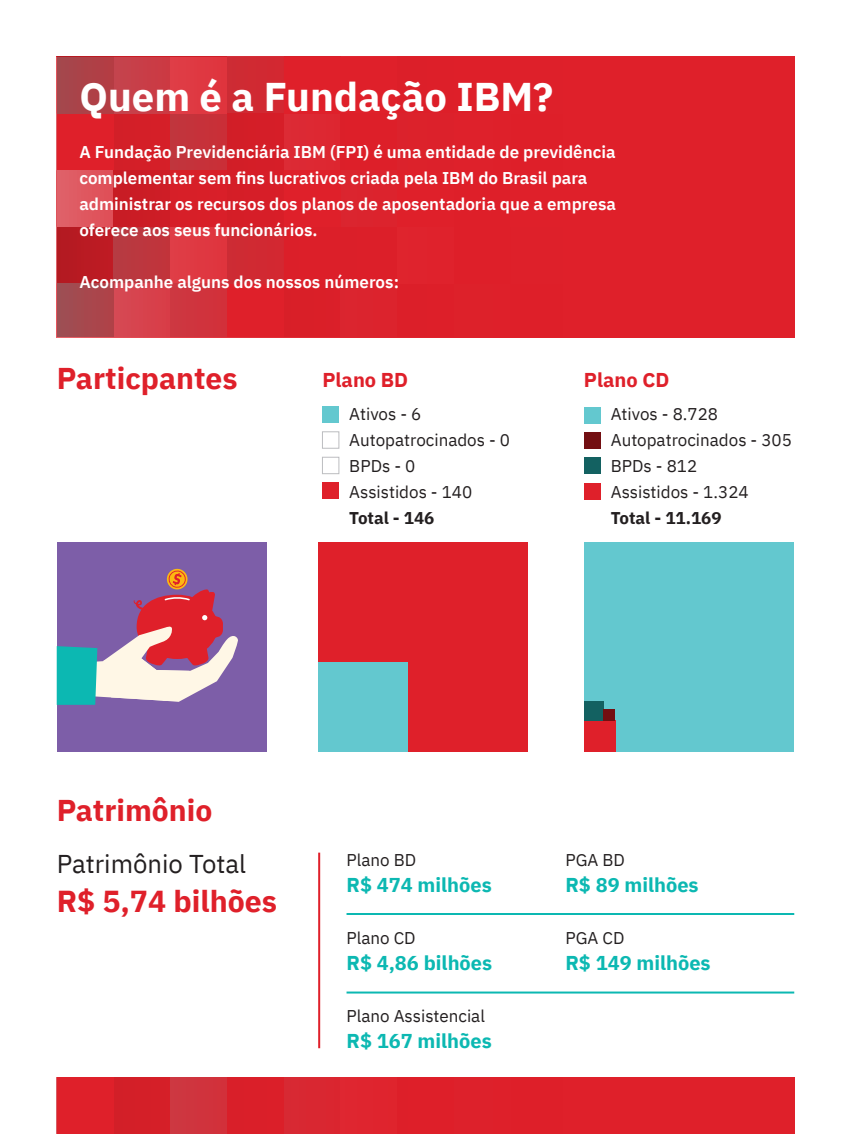
<style>
.page{position:relative;width:851px;height:1134px;background:#fff}
.page>*{position:absolute;margin:0;border:0;box-sizing:border-box;transform-origin:0 0}
.t1{font:700 40px "IBM Plex Sans";color:#fff}
.t2{font:700 30.2px "IBM Plex Sans";color:#df202a}
.t3{font:700 30px "IBM Plex Sans";color:#df202a}
.t4{font:25.8px "IBM Plex Sans";color:#231f20}
.t5{font:700 20px "IBM Plex Sans";color:#0cb8b2}
.t6{font:700 20px "IBM Plex Sans";color:#df202a}
.t7{font:600 17px/26px "IBM Plex Sans";color:#fff}
.t8{font:17px "IBM Plex Sans";color:#231f20}
.t9{font:700 17px "IBM Plex Sans";color:#231f20}
</style>
<div class="page">
<hr style="left:794px;top:170px;width:1px;height:57px;background:#a51d21">
<hr style="left:794px;top:57px;width:1px;height:56px;background:#730f12">
<hr style="left:794px;top:113px;width:1px;height:57px;background:#63c8cf">
<hr style="left:794px;top:283px;width:1px;height:54px;background:#22a09c">
<hr style="left:794px;top:227px;width:1px;height:56px;background:#730f12">
<svg style="left:57px;top:57px;width:737px;height:280px;background:#d9242e"></svg>
<div style="left:584px;top:542px;width:209px;height:210px;background:#63c8cf"></div>
<div style="left:584px;top:720px;width:31px;height:32px;background:#df202a"></div>
<div style="left:584px;top:701px;width:19px;height:19px;background:#136161"></div>
<div style="left:603px;top:709px;width:12px;height:11px;background:#730f12"></div>
<div style="left:584px;top:407px;width:16px;height:16px;background:#63c8cf"></div>
<div style="left:584px;top:432px;width:16px;height:17px;background:#730f12"></div>
<div style="left:584px;top:483px;width:16px;height:17px;background:#df202a"></div>
<div style="left:584px;top:458px;width:16px;height:16px;background:#136161"></div>
<div style="left:322px;top:406px;width:17px;height:17px;background:#63c8cf"></div>
<div style="left:322px;top:431px;width:17px;height:18px;border:1px solid #bcbdc0"></div>
<div style="left:322px;top:483px;width:17px;height:16px;background:#df202a"></div>
<div style="left:322px;top:457px;width:17px;height:17px;border:1px solid #bcbdc0"></div>
<div style="left:318px;top:542px;width:210px;height:210px;background:#df202a"></div>
<div style="left:318px;top:662px;width:90px;height:90px;background:#63c8cf"></div>
<hr style="left:318px;top:853px;width:2px;height:195px;background:#df202a">
<hr style="left:346px;top:913px;width:448px;height:2px;background:#0cb8b2">
<hr style="left:346px;top:991px;width:448px;height:2px;background:#0cb8b2">
<hr style="left:794px;top:1077px;width:1px;height:57px;background:#0cb8b2">
<div style="left:57px;top:1077px;width:737px;height:57px;background:#df202a"></div>
<div style="left:57px;top:542px;width:210px;height:210px;background:#7d5ea8"></div>
<svg style="left:57px;top:568px;width:181px;height:137px"></svg>
<p class="t1" style="left:79px;top:65px;width:475px">Quem é a Fundação IBM?</p>
<p class="t7" style="left:79px;top:137px;width:538px">A Fundação Previdenciária IBM (FPI) é uma entidade de previdência complementar sem fins lucrativos criada pela IBM do Brasil para administrar os recursos dos planos de aposentadoria que a empresa oferece aos seus funcionários.</p>
<p class="t7" style="left:79px;top:267px;width:321px">Acompanhe alguns dos nossos números:</p>
<p class="t3" style="left:57px;top:355px;width:182px">Particpantes</p>
<p class="t6" style="left:322px;top:363px;width:87px">Plano BD</p>
<p class="t8" style="left:349px;top:401px;width:74px">Ativos - 6</p>
<p class="t8" style="left:349px;top:427px;width:162px">Autopatrocinados - 0</p>
<p class="t8" style="left:349px;top:453px;width:68px">BPDs - 0</p>
<p class="t8" style="left:349px;top:479px;width:125px">Assistidos - 140</p>
<p class="t9" style="left:349px;top:504px;width:87px">Total - 146</p>
<p class="t6" style="left:584px;top:364px;width:87px">Plano CD</p>
<p class="t8" style="left:610px;top:401px;width:109px">Ativos - 8.728</p>
<p class="t8" style="left:610px;top:427px;width:183px">Autopatrocinados - 305</p>
<p class="t8" style="left:610px;top:453px;width:88px">BPDs - 812</p>
<p class="t8" style="left:610px;top:479px;width:139px">Assistidos - 1.324</p>
<p class="t9" style="left:610px;top:504px;width:112px">Total - 11.169</p>
<p class="t3" style="left:57px;top:787px;width:157px">Patrimônio</p>
<p class="t4" style="left:57px;top:844px;width:191px">Patrimônio Total</p>
<p class="t2" style="left:57px;top:877px;width:222px">R$ 5,74 bilhões</p>
<p class="t8" style="left:346px;top:847px;width:71px">Plano BD</p>
<p class="t5" style="left:346px;top:869px;width:147px">R$ 474 milhões</p>
<p class="t8" style="left:346px;top:925px;width:71px">Plano CD</p>
<p class="t5" style="left:346px;top:947px;width:147px">R$ 4,86 bilhões</p>
<p class="t8" style="left:346px;top:1003px;width:140px">Plano Assistencial</p>
<p class="t5" style="left:346px;top:1025px;width:147px">R$ 167 milhões</p>
<p class="t8" style="left:565px;top:847px;width:61px">PGA BD</p>
<p class="t5" style="left:565px;top:869px;width:135px">R$ 89 milhões</p>
<p class="t8" style="left:565px;top:925px;width:60px">PGA CD</p>
<p class="t5" style="left:565px;top:947px;width:147px">R$ 149 milhões</p>
</div>
